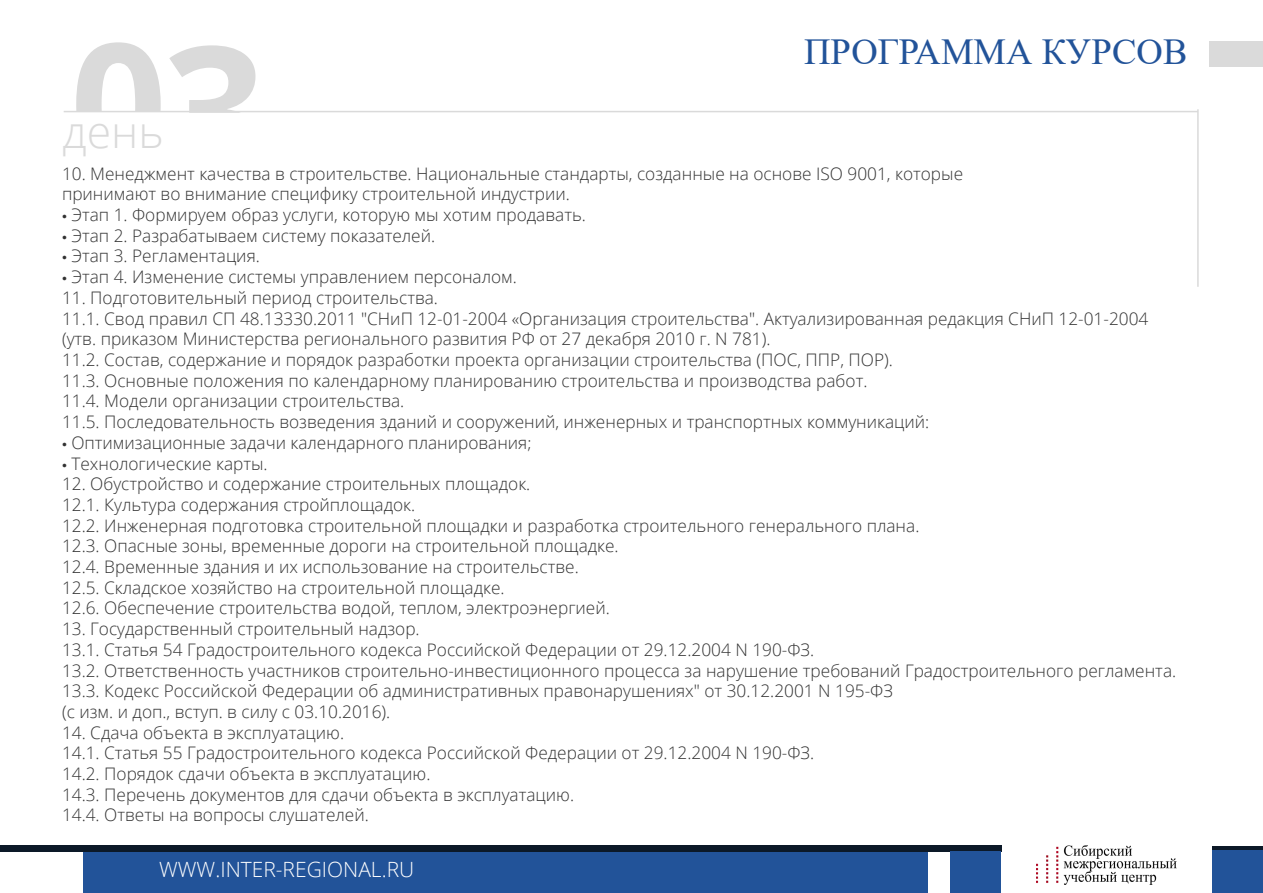
<style>
.page{position:relative;width:1263px;height:893px;background:#fff}
.page>*{position:absolute;margin:0;border:0;box-sizing:border-box;transform-origin:0 0}
.t1{font:300 44.55px "Open Sans";color:#dadada}
.t2{font:36.6px "Times New Roman";color:#225399}
.t3{font:300 21px "Open Sans";color:#fff}
.t4{font:300 17.25px/20.7px "Open Sans";color:#333}
.s1{font-family:"Myriad Pro";font-weight:400}
</style>
<div class="page">
<img style="left:1036px;top:846px;width:140px;height:38px">
<div style="left:83px;top:852px;width:844px;height:41px;background:#225399"></div>
<div style="left:0;top:846px;width:1001px;height:6px;background:#0c1928"></div>
<div style="left:951px;top:852px;width:50px;height:41px;background:#225399"></div>
<div style="left:1213px;top:846px;width:50px;height:6px;background:#0c1928"></div>
<div style="left:1213px;top:850px;width:50px;height:43px;background:#225399"></div>
<hr style="left:1197px;top:109px;width:2px;height:178px;background:#dadada">
<svg style="left:76px;top:42px;width:85px;height:69px"></svg>
<hr style="left:64px;top:111px;width:1134px;height:1px;background:#dadada">
<div style="left:1209px;top:42px;width:53px;height:25px;background:#dadada"></div>
<svg style="left:169px;top:45px;width:86px;height:68px"></svg>
<h1 class="t1" style="left:63px;top:102px;width:103px">день</h1>
<h2 class="t2" style="left:804px;top:26px;width:385px">ПРОГРАММА КУРСОВ</h2>
<p class="t4" style="left:62px;top:163px;width:903px">10. Менеджмент качества в строительстве. Национальные стандарты, созданные на основе ISO 9001, которые принимают во внимание специфику строительной индустрии.</p>
<p class="t4" style="left:62px;top:204px;width:525px"><span class="s1">•</span> Этап 1. Формируем образ услуги, которую мы хотим продавать.</p>
<p class="t4" style="left:62px;top:225px;width:375px"><span class="s1">•</span> Этап 2. Разрабатываем систему показателей.</p>
<p class="t4" style="left:62px;top:245px;width:199px"><span class="s1">•</span> Этап 3. Регламентация.</p>
<p class="t4" style="left:62px;top:266px;width:457px"><span class="s1">•</span> Этап 4. Изменение системы управлением персоналом.</p>
<p class="t4" style="left:62px;top:287px;width:1088px">11. Подготовительный период строительства.<br>11.1. Свод правил СП 48.13330.2011 "СНиП 12-01-2004 «Организация строительства". Актуализированная редакция СНиП 12-01-2004 (утв. приказом Министерства регионального развития РФ от 27 декабря 2010 г. N 781).<br>11.2. Состав, содержание и порядок разработки проекта организации строительства (ПОС, ППР, ПОР).<br>11.3. Основные положения по календарному планированию строительства и производства работ.<br>11.4. Модели организации строительства.<br>11.5. Последовательность возведения зданий и сооружений, инженерных и транспортных коммуникаций:</p>
<p class="t4" style="left:62px;top:432px;width:471px"><span class="s1">•</span> Оптимизационные задачи календарного планирования;</p>
<p class="t4" style="left:62px;top:452px;width:207px"><span class="s1">•</span> Технологические карты.</p>
<p class="t4" style="left:62px;top:473px;width:859px">12. Обустройство и содержание строительных площадок.<br>12.1. Культура содержания стройплощадок.<br>12.2. Инженерная подготовка строительной площадки и разработка строительного генерального плана.<br>12.3. Опасные зоны, временные дороги на строительной площадке.<br>12.4. Временные здания и их использование на строительстве.<br>12.5. Складское хозяйство на строительной площадке.<br>12.6. Обеспечение строительства водой, теплом, электроэнергией.</p>
<p class="t4" style="left:62px;top:618px;width:1116px">13. Государственный строительный надзор.<br>13.1. Статья 54 Градостроительного кодекса Российской Федерации от 29.12.2004 N 190-ФЗ.<br>13.2. Ответственность участников строительно-инвестиционного процесса за нарушение требований Градостроительного регламента.<br>13.3. Кодекс Российской Федерации об административных правонарушениях" от 30.12.2001 N 195-ФЗ<br>(с изм. и доп., вступ. в силу с 03.10.2016).</p>
<p class="t4" style="left:62px;top:721px;width:754px">14. Сдача объекта в эксплуатацию.<br>14.1. Статья 55 Градостроительного кодекса Российской Федерации от 29.12.2004 N 190-ФЗ.<br>14.2. Порядок сдачи объекта в эксплуатацию.<br>14.3. Перечень документов для сдачи объекта в эксплуатацию.<br>14.4. Ответы на вопросы слушателей.</p>
<p class="t3" style="left:159px;top:855px;width:257px">WWW.INTER-REGIONAL.RU</p>
</div>
